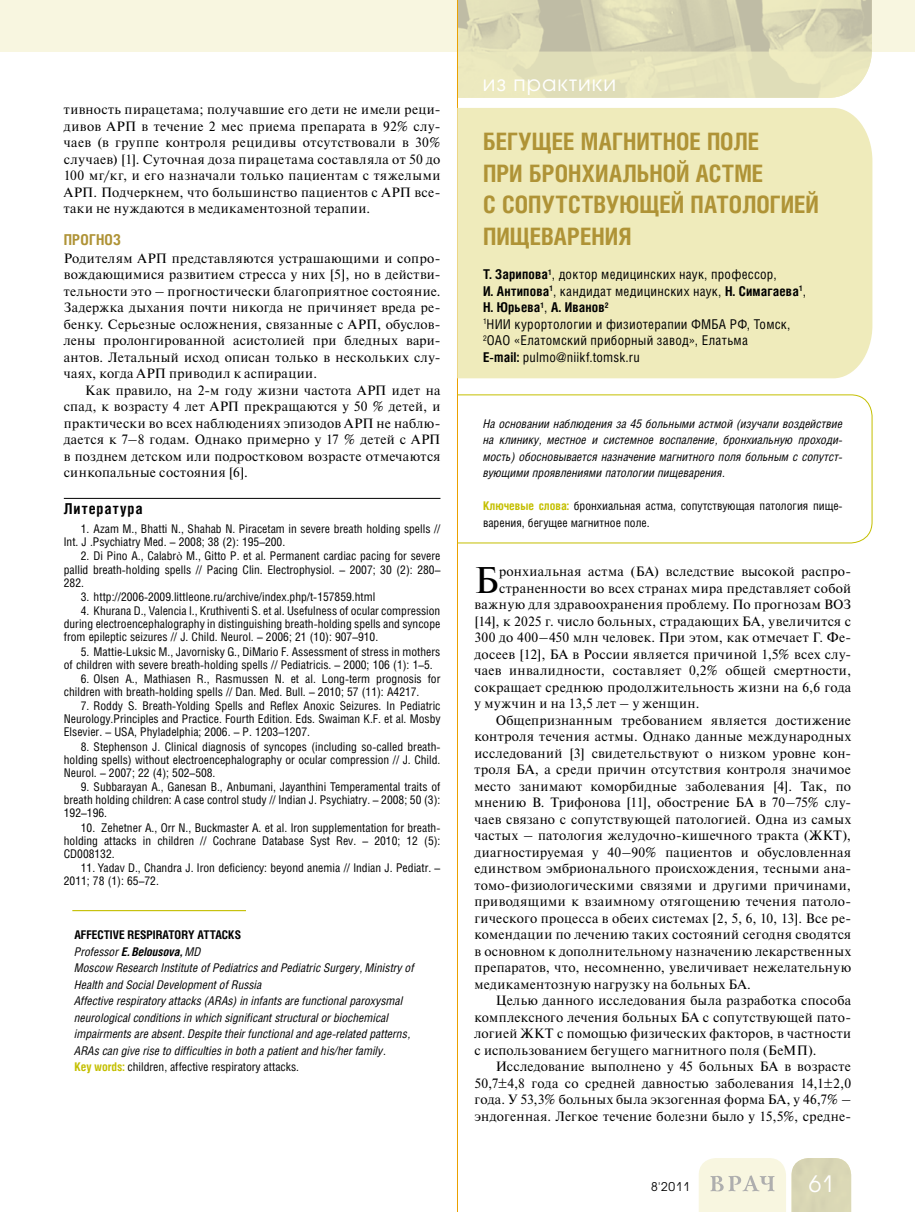
<style>
.page{position:relative;width:915px;height:1212px;background:#fff}
.page>*{position:absolute;margin:0;border:0;box-sizing:border-box;transform-origin:0 0}
.t1{font:37.05px "Newton C";color:#000}
.t2{font:700 24px/31.5px "Helios Cond";color:#af9336}
.t3{font:22.5px "Avant Garde Gothic C";color:#fff}
.t4{font:21px "Avant Garde Gothic C";letter-spacing:.05em;color:#fff}
.t5{font:700 15px "Helios Cond";letter-spacing:.07em;color:#000}
.t6{font:700 15px "Helios Cond";color:#af9336}
.t7{font:13.5px/16.5px "Newton C";letter-spacing:.025em;color:#000;text-align:justify}
.t8{font:13.5px/16.5px "Helios Cond";letter-spacing:.02em;color:#000}
.t9{font:12px/13px "Helios Cond";color:#000;text-align:justify}
.t10{font:italic 12px/16.5px "Helios Cond";color:#000;text-align:justify}
.t11{font:12px "Avant Garde Gothic C";color:#000}
.s1{font-family:"Times New Roman"}
.s2{font-weight:700;font-style:normal}
.s3{font-weight:700}
.s4{font-style:normal}
.s5{font-weight:700;font-style:normal;color:#c4bf00}
.s6{font-weight:700;color:#c4bf00}
</style>
<div class="page">
<div style="left:0;top:0;width:914px;height:51px;background:#f8f6e0"></div>
<div style="left:791px;top:1158px;width:59px;height:54px;background:#d9d6b5"></div>
<svg style="left:699px;top:1158px;width:86px;height:54px"></svg>
<img style="left:458px;top:0;width:413px;height:98px">
<hr style="left:457px;top:0;width:1px;height:1212px;background:#eba100">
<svg style="left:457px;top:394px;width:415px;height:150px"></svg>
<div style="left:457px;top:108px;width:415px;height:270px;background:#efebbb"></div>
<hr style="left:64px;top:498px;width:376px;height:1px;background:#000">
<hr style="left:72px;top:910px;width:174px;height:1px;background:#c4bf00">
<p class="t7" style="left:64px;top:101px;width:378px">тивность пирацетама; получавшие его дети не имели реци&shy;дивов АРП в течение 2 мес приема препарата в 92% слу&shy;чаев (в группе контроля рецидивы отсутствовали в 30% случаев) [1]. Суточная доза пирацетама составляла от 50 до 100 мг/кг, и его назначали только пациентам с тяжелыми АРП. Подчеркнем, что большинство пациентов с АРП все&shy;таки не нуждаются в медикаментозной терапии.</p>
<p class="t6" style="left:64px;top:230px;width:18px">Прогноз</p>
<p class="t7" style="left:64px;top:250px;width:378px">Родителям АРП представляются устрашающими и сопро&shy;вождающимися развитием стресса у них [5], но в действи&shy;тельности это – прогностически благоприятное состояние.<br>Задержка дыхания почти никогда не причиняет вреда ре&shy;бенку. Серьезные осложнения, связанные с АРП, обуслов&shy;лены пролонгированной асистолией при бледных вари&shy;антов. Летальный исход описан только в нескольких слу&shy;чаях, когда АРП приводил к аспирации.</p>
<p class="t7" style="left:64px;top:382px;width:378px;text-indent:21px">Как правило, на 2-м году жизни частота АРП идет на спад, к возрасту 4 лет АРП прекращаются у 50 % детей, и практически во всех наблюдениях эпизодов АРП не наблю&shy;дается к 7–8 годам. Однако примерно у 17 % детей с АРП в позднем детском или подростковом возрасте отмечаются синкопальные состояния [6].</p>
<p class="t5" style="left:64px;top:500px;width:80px">Литература</p>
<p class="t9" style="left:64px;top:522px;width:378px;text-indent:17px">1. Azam M., Bhatti N., Shahab N. Piracetam in severe breath holding spells //<br>Int. J .Psychiatry Med. – 2008; 38 (2): 195–200.</p>
<p class="t9" style="left:64px;top:549px;width:378px;text-indent:17px">2. Di Pino A., Calabr<span class="s1">ò</span> M., Gitto P. et al. Permanent cardiac pacing for severe pallid breath-holding spells // Pacing Clin. Electrophysiol. – 2007; 30 (2): 280– 282.</p>
<p class="t9" style="left:81px;top:590px;width:296px">3. http://2006-2009.littleone.ru/archive/index.php/t-157859.html</p>
<p class="t9" style="left:64px;top:604px;width:378px;text-indent:17px">4. Khurana D., Valencia I., Kruthiventi S. et al. Usefulness of ocular compression during electroencephalography in distinguishing breath-holding spells and syncope from epileptic seizures // J. Child. Neurol. – 2006; 21 (10): 907–910.</p>
<p class="t9" style="left:64px;top:645px;width:378px;text-indent:17px">5. Mattie-Luksic M., Javornisky G., DiMario F. Assessment of stress in mothers of children with severe breath-holding spells // Pediatricis. – 2000; 106 (1): 1–5.</p>
<p class="t9" style="left:64px;top:672px;width:378px;text-indent:17px">6. Olsen A., Mathiasen R., Rasmussen N. et al. Long-term prognosis for children with breath-holding spells // Dan. Med. Bull. – 2010; 57 (11): A4217.</p>
<p class="t9" style="left:64px;top:699px;width:378px;text-indent:17px">7. Roddy S. Breath-Yolding Spells and Reflex Anoxic Seizures. In Pediatric Neurology.Principles and Practice. Fourth Edition. Eds. Swaiman K.F. et al. Mosby Elsevier. – USA, Phyladelphia; 2006. – P. 1203–1207.</p>
<p class="t9" style="left:64px;top:740px;width:378px;text-indent:17px">8. Stephenson J. Clinical diagnosis of syncopes (including so-called breath&shy;holding spells) without electroencephalography or ocular compression // J. Child.<br>Neurol. – 2007; 22 (4); 502–508.</p>
<p class="t9" style="left:64px;top:780px;width:378px;text-indent:17px">9. Subbarayan A., Ganesan B., Anbumani, Jayanthini Temperamental traits of breath holding children: A case control study // Indian J. Psychiatry. – 2008; 50 (3):<br>192–196.</p>
<p class="t9" style="left:64px;top:821px;width:378px;text-indent:17px">10. Zehetner A., Orr N., Buckmaster A. et al. Iron supplementation for breath&shy;holding attacks in children // Cochrane Database Syst Rev. – 2010; 12 (5):<br>CD008132.</p>
<p class="t9" style="left:64px;top:861px;width:378px;text-indent:17px">11. Yadav D., Chandra J. Iron deficiency: beyond anemia // Indian J. Pediatr. –<br>2011; 78 (1): 65–72.</p>
<p class="t10" style="left:74px;top:926px;width:341px;text-align:left"><span class="s2">AFFECTIVE RESPIRATORY ATTACKS<br></span>Professor <span class="s3">E. Belousova,</span> MD<br>Moscow Research Institute of Pediatrics and Pediatric Surgery, Ministry of Health and Social Development of Russia<br>Affective respiratory attacks (ARAs) in infants are functional paroxysmal neurological conditions in which significant structural or biochemical impairments are absent. Despite their functional and age-related patterns, ARAs can give rise to difficulties in both a patient and his/her family<span class="s4">.<br></span><span class="s5">Key words:</span> <span class="s4">children, affective respiratory attacks.</span></p>
<h3 class="t4" style="left:482px;top:71px;width:135px">из практики</h3>
<h2 class="t2" style="left:483px;top:126px;width:337px">БЕГУЩЕЕ МАГНИТНОЕ ПОЛЕ<br>ПРИ БРОНХИАЛЬНОЙ АСТМЕ<br>С СОПУТСТВУЮЩЕЙ ПАТОЛОГИЕЙ<br>ПИЩЕВАРЕНИЯ</h2>
<p class="t8" style="left:483px;top:266px;width:324px"><span class="s3">Т. Зарипова</span><sup>1</sup>, доктор медицинских наук, профессор,<br><span class="s3">И. Антипова</span><sup>1</sup>, кандидат медицинских наук, <span class="s3">Н. Симагаева</span><sup>1</sup>, <span class="s3">Н. Юрьева</span><sup>1</sup>, <span class="s3">А. Иванов</span><sup>2<br></sup><sup>1</sup>НИИ курортологии и физиотерапии ФМБА РФ, Томск, <sup>2</sup>ОАО «Елатомский приборный завод», Елатьма<br><span class="s3">E-mail:</span> pulmo@niikf.tomsk.ru</p>
<p class="t10" style="left:483px;top:415px;width:361px">На основании наблюдения за 45 больными астмой (изучали воздействие на клинику, местное и системное воспаление, бронхиальную проходи&shy;мость) обосновывается назначение магнитного поля больным с сопутст&shy;вующими проявлениями патологии пищеварения.</p>
<p class="t9" style="left:483px;top:498px;width:361px;line-height:16.5px"><span class="s6">Ключевые слова:</span> бронхиальная астма, сопутствующая патология пище&shy;варения, бегущее магнитное поле.</p>
<h1 class="t1" style="left:474px;top:560px;width:26px">Б</h1>
<p class="t7" style="left:499px;top:563px;width:353px">ронхиальная астма (БА) вследствие высокой распро-</p>
<p class="t7" style="left:499px;top:580px;width:353px">страненности во всех странах мира представляет собой</p>
<p class="t7" style="left:474px;top:596px;width:378px">важную для здравоохранения проблему. По прогнозам ВОЗ</p>
<p class="t7" style="left:474px;top:613px;width:378px">[14], к 2025 г. число больных, страдающих БА, увеличится с</p>
<p class="t7" style="left:474px;top:629px;width:378px">300 до 400–450 млн человек. При этом, как отмечает Г. Фе-</p>
<p class="t7" style="left:474px;top:646px;width:378px">досеев [12], БА в России является причиной 1,5% всех слу-</p>
<p class="t7" style="left:474px;top:662px;width:378px">чаев инвалидности, составляет 0,2% общей смертности,</p>
<p class="t7" style="left:474px;top:679px;width:378px">сокращает среднюю продолжительность жизни на 6,6 года</p>
<p class="t7" style="left:474px;top:695px;width:226px">у мужчин и на 13,5 лет – у женщин.</p>
<p class="t7" style="left:495px;top:712px;width:357px">Общепризнанным требованием является достижение</p>
<p class="t7" style="left:474px;top:728px;width:378px">контроля течения астмы. Однако данные международных</p>
<p class="t7" style="left:474px;top:745px;width:378px">исследований [3] свидетельствуют о низком уровне кон-</p>
<p class="t7" style="left:474px;top:761px;width:378px">троля БА, а среди причин отсутствия контроля значимое</p>
<p class="t7" style="left:474px;top:778px;width:378px">место занимают коморбидные заболевания [4]. Так, по</p>
<p class="t7" style="left:474px;top:794px;width:378px">мнению В. Трифонова [11], обострение БА в 70–75% слу-</p>
<p class="t7" style="left:474px;top:811px;width:378px">чаев связано с сопутствующей патологией. Одна из самых</p>
<p class="t7" style="left:474px;top:827px;width:378px">частых – патология желудочно-кишечного тракта (ЖКТ),</p>
<p class="t7" style="left:474px;top:844px;width:378px">диагностируемая у 40–90% пациентов и обусловленная</p>
<p class="t7" style="left:474px;top:860px;width:378px">единством эмбрионального происхождения, тесными ана-</p>
<p class="t7" style="left:474px;top:877px;width:378px">томо-физиологическими связями и другими причинами,</p>
<p class="t7" style="left:474px;top:893px;width:378px">приводящими к взаимному отягощению течения патоло-</p>
<p class="t7" style="left:474px;top:910px;width:378px">гического процесса в обеих системах [2, 5, 6, 10, 13]. Все ре-</p>
<p class="t7" style="left:474px;top:926px;width:378px">комендации по лечению таких состояний сегодня сводятся</p>
<p class="t7" style="left:474px;top:943px;width:378px">в основном к дополнительному назначению лекарственных</p>
<p class="t7" style="left:474px;top:959px;width:378px">препаратов, что, несомненно, увеличивает нежелательную</p>
<p class="t7" style="left:474px;top:976px;width:277px">медикаментозную нагрузку на больных БА.</p>
<p class="t7" style="left:495px;top:992px;width:357px">Целью данного исследования была разработка способа</p>
<p class="t7" style="left:474px;top:1009px;width:378px">комплексного лечения больных БА с сопутствующей пато-</p>
<p class="t7" style="left:474px;top:1025px;width:378px">логией ЖКТ с помощью физических факторов, в частности</p>
<p class="t7" style="left:474px;top:1042px;width:343px">с использованием бегущего магнитного поля (БеМП).</p>
<p class="t7" style="left:495px;top:1058px;width:357px">Исследование выполнено у 45 больных БА в возрасте</p>
<p class="t7" style="left:474px;top:1075px;width:378px">50,7±4,8 года со средней давностью заболевания 14,1±2,0</p>
<p class="t7" style="left:474px;top:1091px;width:378px">года. У 53,3% больных была экзогенная форма БА, у 46,7% –</p>
<p class="t7" style="left:474px;top:1108px;width:378px">эндогенная. Легкое течение болезни было у 15,5%, средне-</p>
<p class="t11" style="left:650px;top:1180px;width:40px">8'2011</p>
<h3 class="t3" style="left:808px;top:1170px;width:26px">61</h3>
</div>
